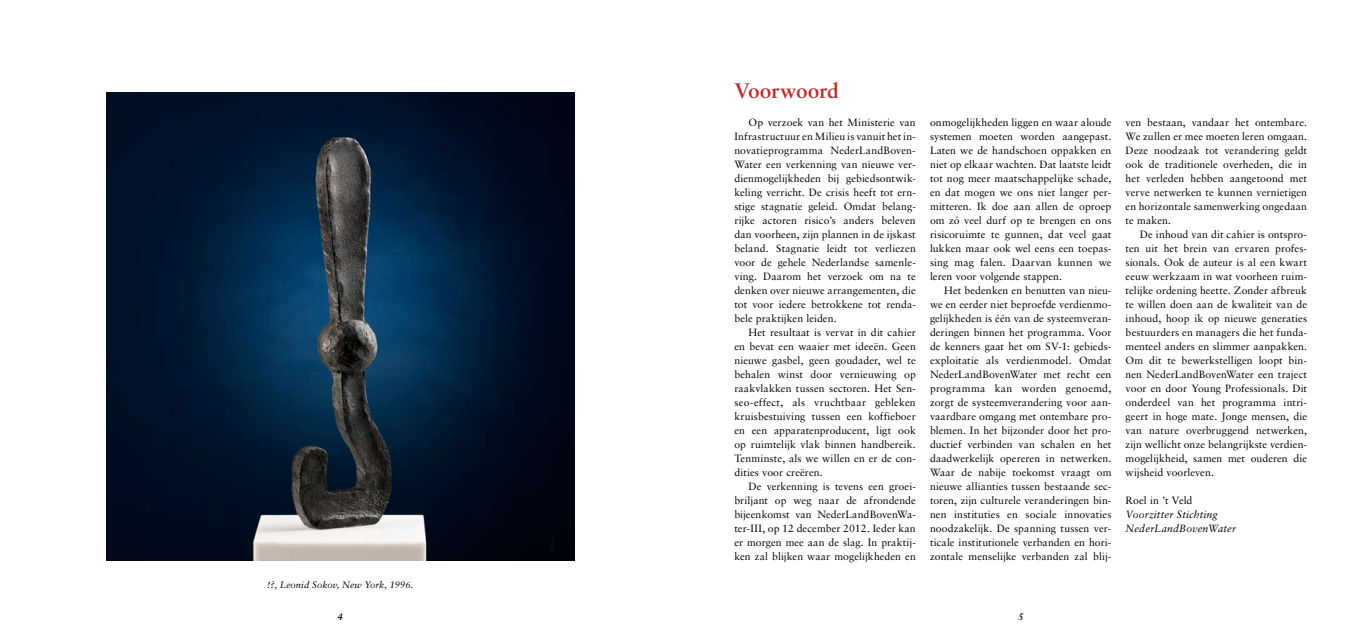
<style>
.page{position:relative;width:1361px;height:644px;background:#fff}
.page>*{position:absolute;margin:0;border:0;box-sizing:border-box;transform-origin:0 0}
.t1{font:700 21px "Sabon LT Std";color:#bf2a2a}
.t2{font:10.5px/14px "Sabon LT Std";letter-spacing:.005em;color:#000;text-align:justify}
.t3{font:italic 10.5px/14px "Sabon LT Std";letter-spacing:.015em;color:#000}
.t4{font:italic 9.5px "Sabon LT Std";letter-spacing:.005em;color:#000}
</style>
<div class="page">
<img style="left:106px;top:92px;width:468px;height:468px">
<p class="t4" style="left:267px;top:579px;width:148px">!?, Leonid Sokov, New York, 1996.</p>
<h1 class="t1" style="left:734px;top:78px;width:106px">Voorwoord</h1>
<p class="t2" style="left:734px;top:115px;width:183px;text-indent:14px">Op verzoek van het Ministerie van Infrastructuur en Milieu is vanuit het in&shy;novatieprogramma NederLandBoven-Water een verkenning van nieuwe ver&shy;dienmogelijkheden bij gebiedsontwik&shy;keling verricht. De crisis heeft tot ern&shy;stige stagnatie geleid. Omdat belang&shy;rijke actoren risico’s anders beleven dan voorheen, zijn plannen in de ijskast beland. Stagnatie leidt tot verliezen voor de gehele Nederlandse samenle&shy;ving. Daarom het verzoek om na te denken over nieuwe arrangementen, die tot voor iedere betrokkene tot renda&shy;bele praktijken leiden.</p>
<p class="t2" style="left:734px;top:325px;width:183px;text-indent:14px">Het resultaat is vervat in dit cahier en bevat een waaier met ideeën. Geen nieuwe gasbel, geen goudader, wel te behalen winst door vernieuwing op raakvlakken tussen sectoren. Het Sen&shy;seo-effect, als vruchtbaar gebleken kruisbestuiving tussen een koffieboer en een apparatenproducent, ligt ook op ruimtelijk vlak binnen handbereik.<br>Tenminste, als we willen en er de con&shy;dities voor creëren.</p>
<p class="t2" style="left:734px;top:479px;width:183px;text-indent:14px">De verkenning is tevens een groei&shy;briljant op weg naar de afrondende bijeenkomst van NederLandBovenWa&shy;ter-III, op 12 december 2012. Ieder kan er morgen mee aan de slag. In praktij&shy;ken zal blijken waar mogelijkheden en</p>
<p class="t2" style="left:930px;top:115px;width:183px">onmogelijkheden liggen en waar aloude systemen moeten worden aangepast.<br>Laten we de handschoen oppakken en niet op elkaar wachten. Dat laatste leidt tot nog meer maatschappelijke schade, en dat mogen we ons niet langer per&shy;mitteren. Ik doe aan allen de oproep om zó veel durf op te brengen en ons risicoruimte te gunnen, dat veel gaat lukken maar ook wel eens een toepas&shy;sing mag falen. Daarvan kunnen we leren voor volgende stappen.</p>
<p class="t2" style="left:930px;top:283px;width:183px;text-indent:14px">Het bedenken en benutten van nieu&shy;we en eerder niet beproefde verdienmo&shy;gelijkheden is één van de systeemveran&shy;deringen binnen het programma. Voor de kenners gaat het om SV-1: gebieds&shy;exploitatie als verdienmodel. Omdat NederLandBovenWater met recht een programma kan worden genoemd, zorgt de systeemverandering voor aan&shy;vaardbare omgang met ontembare pro&shy;blemen. In het bijzonder door het pro&shy;ductief verbinden van schalen en het daadwerkelijk opereren in netwerken.<br>Waar de nabije toekomst vraagt om nieuwe allianties tussen bestaande sec&shy;toren, zijn culturele veranderingen bin&shy;nen instituties en sociale innovaties noodzakelijk. De spanning tussen ver&shy;ticale institutionele verbanden en hori&shy;zontale menselijke verbanden zal blij-</p>
<p class="t2" style="left:1125px;top:115px;width:183px">ven bestaan, vandaar het ontembare.<br>We zullen er mee moeten leren omgaan.<br>Deze noodzaak tot verandering geldt ook de traditionele overheden, die in het verleden hebben aangetoond met verve netwerken te kunnen vernietigen en horizontale samenwerking ongedaan te maken.</p>
<p class="t2" style="left:1125px;top:227px;width:183px;text-indent:14px">De inhoud van dit cahier is ontspro&shy;ten uit het brein van ervaren profes&shy;sionals. Ook de auteur is al een kwart eeuw werkzaam in wat voorheen ruim&shy;telijke ordening heette. Zonder afbreuk te willen doen aan de kwaliteit van de inhoud, hoop ik op nieuwe generaties bestuurders en managers die het funda&shy;menteel anders en slimmer aanpakken.<br>Om dit te bewerkstelligen loopt bin&shy;nen NederLandBovenWater een traject voor en door Young Professionals. Dit onderdeel van het programma intri&shy;geert in hoge mate. Jonge mensen, die van nature overbruggend netwerken, zijn wellicht onze belangrijkste verdien&shy;mogelijkheid, samen met ouderen die wijsheid voorleven.</p>
<p class="t2" style="left:1125px;top:493px;width:68px">Roel in ’t Veld</p>
<p class="t3" style="left:1125px;top:507px;width:112px">Voorzitter Stichting<br>NederLandBovenWater</p>
</div>
